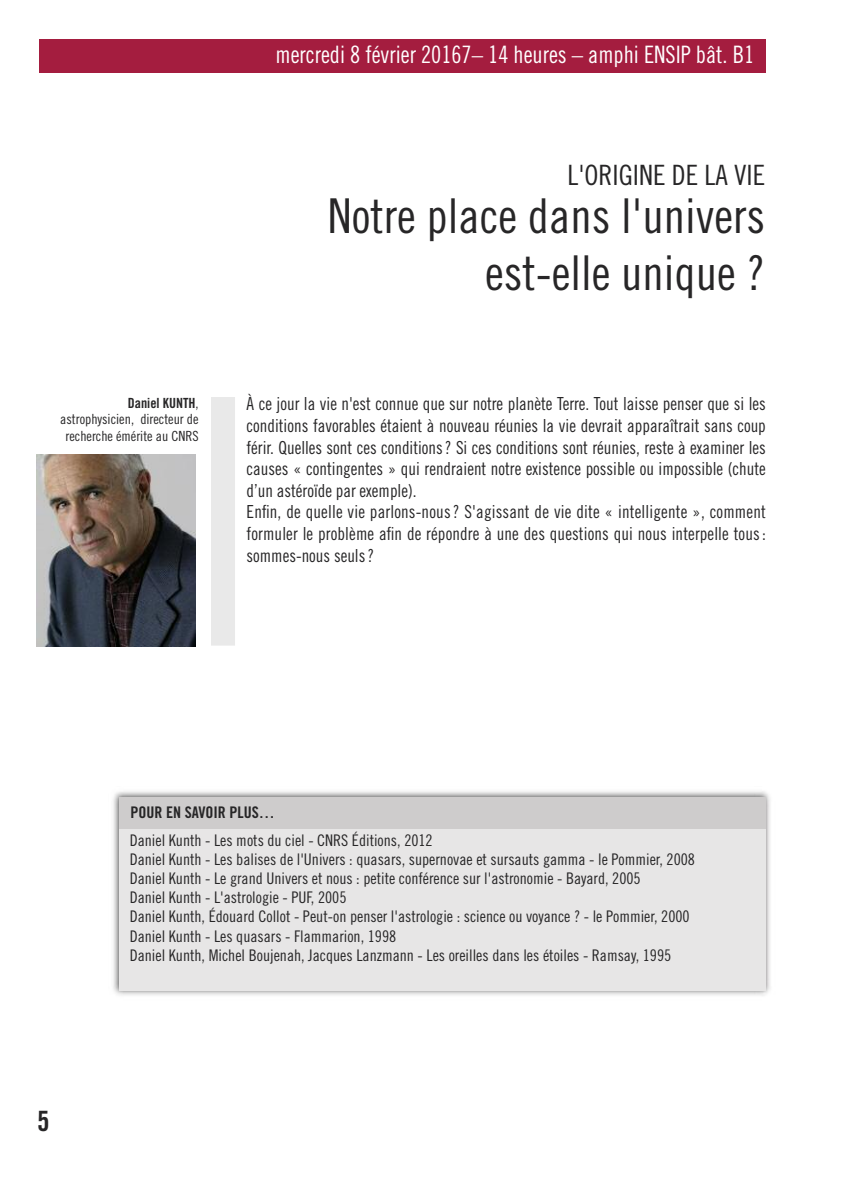
<style>
.page{position:relative;width:851px;height:1191px;background:#fff}
.page>*{position:absolute;margin:0;border:0;box-sizing:border-box;transform-origin:0 0}
.t1{font:48px/57.6px "Trade Gothic Cond Eighteen";color:#272627;text-align:right}
.t2{font:28px "Trade Gothic Cond Eighteen";color:#272627}
.t3{font:28px "Trade Gothic Bold Cond Twenty";color:#272627}
.t4{font:24px "Trade Gothic Cond Eighteen";color:#fff;scale:.95 1}
.t5{font:18px/21.6px "Trade Gothic Cond Eighteen";color:#272627;scale:.95 1}
.t6{font:16px/19.2px "Trade Gothic Cond Eighteen";color:#272627}
.t7{font:16px "Trade Gothic Bold Cond Twenty";color:#272627}
.t8{font:14px/16.8px "Trade Gothic Cond Eighteen";color:#272627;text-align:center}
.t9{font:14px "Trade Gothic Bold Cond Twenty";color:#272627}
.s1{font-family:"Trade Gothic Cond Eighteen"}
</style>
<div class="page">
<img style="left:113px;top:791px;width:657px;height:205px">
<div style="left:120px;top:798px;width:645px;height:192px;background:#e7e6e6"></div>
<div style="left:119px;top:797px;width:646px;height:32px;background:#cecccc"></div>
<div style="left:39px;top:40px;width:726px;height:33px;background:#a41d3f"></div>
<div style="left:211px;top:397px;width:24px;height:248px;background:#e9e9e9"></div>
<img style="left:36px;top:454px;width:159px;height:192px">
<p class="t9" style="left:128px;top:397px;width:72px">Daniel KUNTH<span class="s1">,</span></p>
<p class="t8" style="left:60px;top:412px;width:140px">astrophysicien, directeur de recherche émérite au CNRS</p>
<h3 class="t4" style="left:275px;top:45px;width:505px">mercredi 8 février 20167– 14 heures – amphi ENSIP bât. B1</h3>
<h2 class="t2" style="left:567px;top:164px;width:199px">L'ORIGINE DE LA VIE</h2>
<h1 class="t1" style="left:328px;top:191px;width:439px">Notre place dans l'univers est-elle unique ?</h1>
<p class="t5" style="left:246px;top:394px;width:548px">À ce jour la vie n'est connue que sur notre planète Terre. Tout laisse penser que si les conditions favorables étaient à nouveau réunies la vie devrait apparaîtrait sans coup férir. Quelles sont ces conditions? Si ces conditions sont réunies, reste à examiner les causes « contingentes » qui rendraient notre existence possible ou impossible (chute d’un astéroïde par exemple).<br>Enfin, de quelle vie parlons-nous? S'agissant de vie dite « intelligente », comment formuler le problème afin de répondre à une des questions qui nous interpelle tous: sommes-nous seuls?</p>
<h2 class="t3" style="left:37px;top:1110px;width:14px">5</h2>
<p class="t7" style="left:130px;top:806px;width:146px">POUR EN SAVOIR PLUS…</p>
<p class="t6" style="left:130px;top:831px;width:566px">Daniel Kunth - Les mots du ciel - CNRS Éditions, 2012<br>Daniel Kunth - Les balises de l'Univers : quasars, supernovae et sursauts gamma - le Pommier, 2008<br>Daniel Kunth - Le grand Univers et nous : petite conférence sur l'astronomie - Bayard, 2005<br>Daniel Kunth - L'astrologie - PUF, 2005<br>Daniel Kunth, Édouard Collot - Peut-on penser l'astrologie : science ou voyance ? - le Pommier, 2000<br>Daniel Kunth - Les quasars - Flammarion, 1998<br>Daniel Kunth, Michel Boujenah, Jacques Lanzmann - Les oreilles dans les étoiles - Ramsay, 1995</p>
</div>
